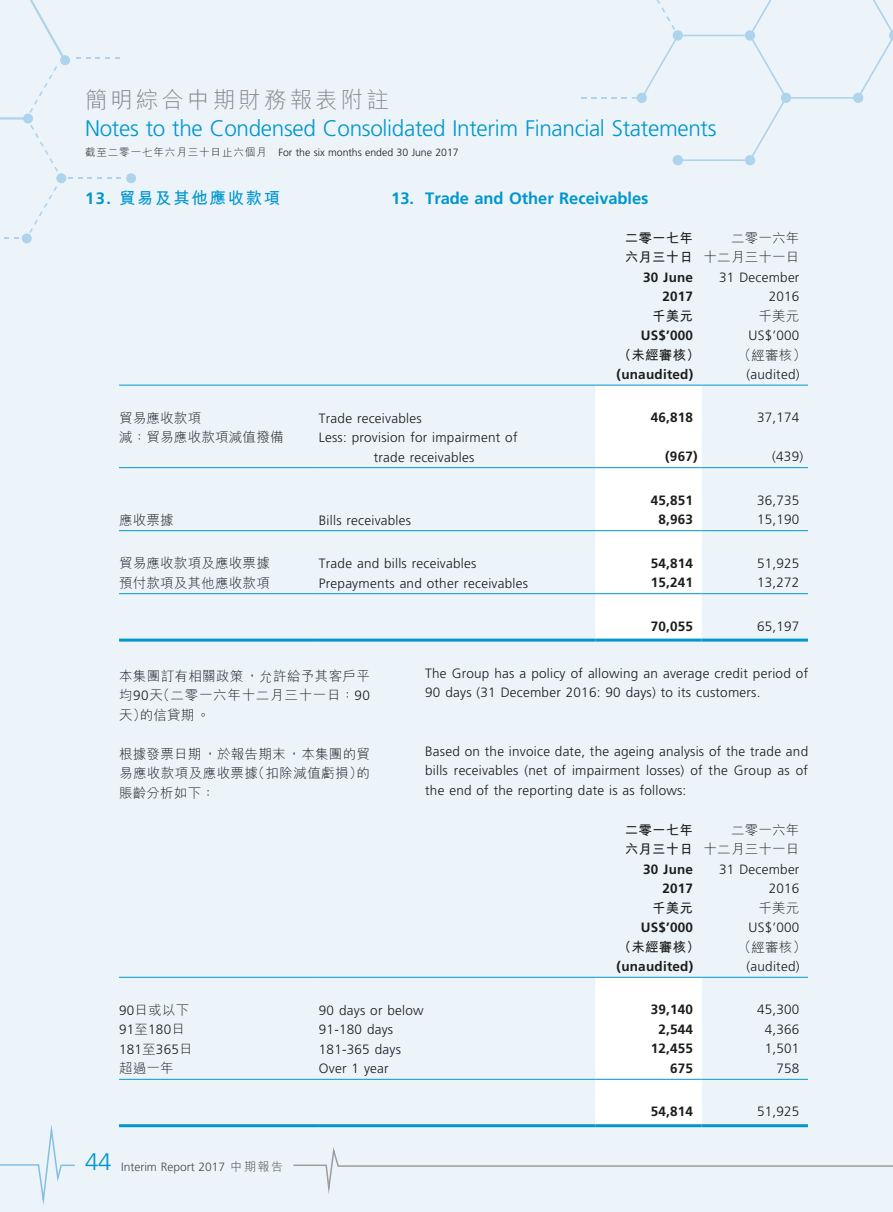
<style>
.page{position:relative;width:893px;height:1212px;background:#ecf4fa}
.page>*{position:absolute;margin:0;border:0;box-sizing:border-box;transform-origin:0 0}
.t1{font:300 22.5px "Frutiger LT Std";letter-spacing:-.015em;color:#0096ce}
.t2{font:300 22.5px "M Hei HK";letter-spacing:.135em;color:#878787}
.t3{font:700 16.5px "Frutiger LT Std";letter-spacing:-.005em;color:#0096ce}
.t4{font:700 16.5px "M Hei HK";letter-spacing:.095em;color:#0096ce}
.t5{font:300 13.5px/19.5px "Frutiger LT Std";letter-spacing:.015em;color:#1c1c1b;text-align:right}
.t6{font:300 13.5px/19.5px "M Hei HK";letter-spacing:.015em;color:#1c1c1b;text-align:right}
.t7{font:700 13.5px/19.5px "Frutiger LT Std";letter-spacing:.015em;color:#1c1c1b;text-align:right}
.t8{font:700 13.5px/19.5px "M Hei HK";letter-spacing:.015em;color:#1c1c1b}
.t9{font:300 12px "Frutiger LT Std";letter-spacing:-.005em;color:#4a4a49}
.t10{font:300 10.5px "Frutiger LT Std";letter-spacing:-.005em;color:#1c1c1b}
.s1{font-family:"M Hei HK"}
.s2{font-family:"Frutiger LT Std"}
.s3{font-size:24px;color:#0096ce}
</style>
<div class="page">
<svg style="left:582px;top:0;width:311px;height:165px"></svg>
<svg style="left:29px;top:186px;width:28px;height:47px"></svg>
<div style="left:56px;top:173px;width:10px;height:10px;background:#aed3ec;border-radius:50%"></div>
<div style="left:126px;top:173px;width:10px;height:10px;background:#aed3ec;border-radius:5px"></div>
<div style="left:22px;top:233px;width:10px;height:10px;background:#aed3ec;border-radius:50%"></div>
<svg style="left:0;top:0;width:121px;height:179px"></svg>
<svg style="left:0;top:1124px;width:75px;height:81px"></svg>
<svg style="left:293px;top:1147px;width:600px;height:47px"></svg>
<div style="left:595px;top:386px;width:107px;height:253px;background:#fff"></div>
<hr style="left:119px;top:385px;width:200px;height:1px;background:#0096ce">
<hr style="left:319px;top:385px;width:276px;height:1px;background:#0096ce">
<hr style="left:595px;top:385px;width:107px;height:1px;background:#0096ce">
<hr style="left:702px;top:385px;width:106px;height:1px;background:#0096ce">
<hr style="left:119px;top:467px;width:200px;height:1px;background:#0096ce">
<hr style="left:319px;top:467px;width:276px;height:1px;background:#0096ce">
<hr style="left:595px;top:467px;width:107px;height:1px;background:#0096ce">
<hr style="left:702px;top:467px;width:106px;height:1px;background:#0096ce">
<hr style="left:119px;top:530px;width:200px;height:1px;background:#0096ce">
<hr style="left:319px;top:530px;width:276px;height:1px;background:#0096ce">
<hr style="left:595px;top:530px;width:107px;height:1px;background:#0096ce">
<hr style="left:702px;top:530px;width:106px;height:1px;background:#0096ce">
<hr style="left:119px;top:593px;width:200px;height:1px;background:#0096ce">
<hr style="left:319px;top:593px;width:276px;height:1px;background:#0096ce">
<hr style="left:595px;top:593px;width:107px;height:1px;background:#0096ce">
<hr style="left:702px;top:593px;width:106px;height:1px;background:#0096ce">
<hr style="left:119px;top:639px;width:200px;height:3px;background:#0096ce">
<hr style="left:319px;top:639px;width:276px;height:3px;background:#0096ce">
<hr style="left:595px;top:639px;width:107px;height:3px;background:#0096ce">
<hr style="left:702px;top:639px;width:106px;height:3px;background:#0096ce">
<div style="left:595px;top:978px;width:107px;height:146px;background:#fff"></div>
<hr style="left:119px;top:977px;width:200px;height:1px;background:#0096ce">
<hr style="left:319px;top:977px;width:276px;height:1px;background:#0096ce">
<hr style="left:595px;top:977px;width:107px;height:1px;background:#0096ce">
<hr style="left:702px;top:977px;width:106px;height:1px;background:#0096ce">
<hr style="left:119px;top:1079px;width:200px;height:1px;background:#0096ce">
<hr style="left:319px;top:1079px;width:276px;height:1px;background:#0096ce">
<hr style="left:595px;top:1079px;width:107px;height:1px;background:#0096ce">
<hr style="left:702px;top:1079px;width:106px;height:1px;background:#0096ce">
<hr style="left:119px;top:1124px;width:200px;height:3px;background:#0096ce">
<hr style="left:319px;top:1124px;width:276px;height:3px;background:#0096ce">
<hr style="left:595px;top:1124px;width:107px;height:3px;background:#0096ce">
<hr style="left:702px;top:1124px;width:106px;height:3px;background:#0096ce">
<h1 class="t2" style="left:85px;top:83px;width:305px">簡明綜合中期財務報表附註</h1>
<h1 class="t1" style="left:85px;top:116px;width:633px">Notes to the Condensed Consolidated Interim Financial Statements</h1>
<p class="t10" style="left:85px;top:147px;width:375px"><span class="s1">截至二零一七年六月三十日止六個月</span> For the six months ended 30 June 2017</p>
<p class="t4" style="left:85px;top:186px;width:197px"><span class="s2">13.</span> 貿易及其他應收款項</p>
<p class="t3" style="left:391px;top:188px;width:259px">13. Trade and Other Receivables</p>
<p class="t8" style="left:625px;top:227px;width:70px">二零一七年六月三十日</p>
<p class="t6" style="left:704px;top:227px;width:97px">二零一六年<br>十二月三十一日</p>
<p class="t7" style="left:643px;top:267px;width:52px">30 June<br>2017</p>
<p class="t5" style="left:719px;top:267px;width:82px">31 December<br>2016</p>
<p class="t8" style="left:652px;top:305px;width:42px">千美元</p>
<p class="t6" style="left:758px;top:305px;width:42px">千美元</p>
<p class="t7" style="left:641px;top:326px;width:54px">US$’000</p>
<p class="t5" style="left:748px;top:326px;width:52px">US$’000</p>
<p class="t8" style="left:618px;top:344px;width:84px">（未經審核）</p>
<p class="t6" style="left:738px;top:344px;width:70px">（經審核）</p>
<p class="t7" style="left:617px;top:365px;width:78px">(unaudited)</p>
<p class="t5" style="left:747px;top:365px;width:54px">(audited)</p>
<p class="t6" style="left:119px;top:408px;width:84px">貿易應收款項</p>
<p class="t5" style="left:319px;top:409px;width:104px">Trade receivables</p>
<p class="t7" style="left:651px;top:408px;width:44px">46,818</p>
<p class="t5" style="left:757px;top:408px;width:44px">37,174</p>
<p class="t6" style="left:119px;top:427px;width:166px">減：貿易應收款項減值撥備</p>
<p class="t5" style="left:374px;top:428px;width:145px;text-align:left;text-indent:-55px">Less: provision for impairment of trade receivables</p>
<p class="t7" style="left:665px;top:447px;width:34px">(967)</p>
<p class="t5" style="left:772px;top:447px;width:32px">(439)</p>
<p class="t7" style="left:651px;top:490px;width:44px">45,851</p>
<p class="t5" style="left:757px;top:490px;width:44px">36,735</p>
<p class="t6" style="left:119px;top:510px;width:56px">應收票據</p>
<p class="t5" style="left:319px;top:511px;width:94px">Bills receivables</p>
<p class="t7" style="left:658px;top:510px;width:36px">8,963</p>
<p class="t5" style="left:757px;top:510px;width:44px">15,190</p>
<p class="t6" style="left:119px;top:553px;width:152px">貿易應收款項及應收票據</p>
<p class="t5" style="left:319px;top:554px;width:159px">Trade and bills receivables</p>
<p class="t7" style="left:651px;top:553px;width:44px">54,814</p>
<p class="t5" style="left:757px;top:553px;width:44px">51,925</p>
<p class="t6" style="left:119px;top:573px;width:152px">預付款項及其他應收款項</p>
<p class="t5" style="left:319px;top:574px;width:211px">Prepayments and other receivables</p>
<p class="t7" style="left:651px;top:573px;width:44px">15,241</p>
<p class="t5" style="left:757px;top:573px;width:44px">13,272</p>
<p class="t7" style="left:651px;top:616px;width:44px">70,055</p>
<p class="t5" style="left:757px;top:616px;width:44px">65,197</p>
<p class="t6" style="left:119px;top:665px;width:252px;text-align:justify">本集團訂有相關政策，允許給予其客戶平均<span class="s2">90</span>天（二零一六年十二月三十一日：<span class="s2">90</span>天）的信貸期。</p>
<p class="t6" style="left:119px;top:743px;width:252px;text-align:justify">根據發票日期，於報告期末，本集團的貿易應收款項及應收票據（扣除減值虧損）的賬齡分析如下：</p>
<p class="t8" style="left:625px;top:819px;width:70px">二零一七年六月三十日</p>
<p class="t6" style="left:704px;top:820px;width:97px">二零一六年<br>十二月三十一日</p>
<p class="t7" style="left:643px;top:859px;width:52px">30 June<br>2017</p>
<p class="t5" style="left:719px;top:860px;width:82px">31 December<br>2016</p>
<p class="t8" style="left:652px;top:897px;width:42px">千美元</p>
<p class="t6" style="left:758px;top:898px;width:42px">千美元</p>
<p class="t7" style="left:641px;top:918px;width:54px">US$’000</p>
<p class="t5" style="left:748px;top:918px;width:52px">US$’000</p>
<p class="t8" style="left:618px;top:936px;width:84px">（未經審核）</p>
<p class="t6" style="left:738px;top:937px;width:70px">（經審核）</p>
<p class="t7" style="left:617px;top:957px;width:78px">(unaudited)</p>
<p class="t5" style="left:747px;top:957px;width:54px">(audited)</p>
<p class="t6" style="left:119px;top:1000px;width:72px"><span class="s2">90</span>日或以下</p>
<p class="t5" style="left:319px;top:1001px;width:106px">90 days or below</p>
<p class="t7" style="left:651px;top:1000px;width:44px">39,140</p>
<p class="t5" style="left:757px;top:1000px;width:44px">45,300</p>
<p class="t5" style="left:119px;top:1020px;width:67px">91<span class="s1">至</span>180<span class="s1">日</span></p>
<p class="t5" style="left:319px;top:1020px;width:76px">91-180 days</p>
<p class="t7" style="left:658px;top:1019px;width:36px">2,544</p>
<p class="t5" style="left:765px;top:1020px;width:36px">4,366</p>
<p class="t5" style="left:119px;top:1040px;width:75px">181<span class="s1">至</span>365<span class="s1">日</span></p>
<p class="t5" style="left:319px;top:1040px;width:84px">181-365 days</p>
<p class="t7" style="left:651px;top:1039px;width:44px">12,455</p>
<p class="t5" style="left:765px;top:1039px;width:36px">1,501</p>
<p class="t6" style="left:119px;top:1058px;width:56px">超過一年</p>
<p class="t5" style="left:319px;top:1059px;width:71px">Over 1 year</p>
<p class="t7" style="left:670px;top:1058px;width:24px">675</p>
<p class="t5" style="left:776px;top:1058px;width:24px">758</p>
<p class="t7" style="left:651px;top:1102px;width:44px">54,814</p>
<p class="t5" style="left:757px;top:1102px;width:44px">51,925</p>
<p class="t5" style="left:425px;top:663px;width:384px;text-align:left">The Group has a policy of allowing an average credit period of<br>90 days (31 December 2016: 90 days) to its customers.</p>
<p class="t5" style="left:425px;top:741px;width:384px;text-align:justify">Based on the invoice date, the ageing analysis of the trade and bills receivables (net of impairment losses) of the Group as of the end of the reporting date is as follows:</p>
<p class="t9" style="left:85px;top:1160px;width:200px"><span class="s3">44</span> Interim Report 2017 <span class="s1">中期報告</span></p>
</div>
